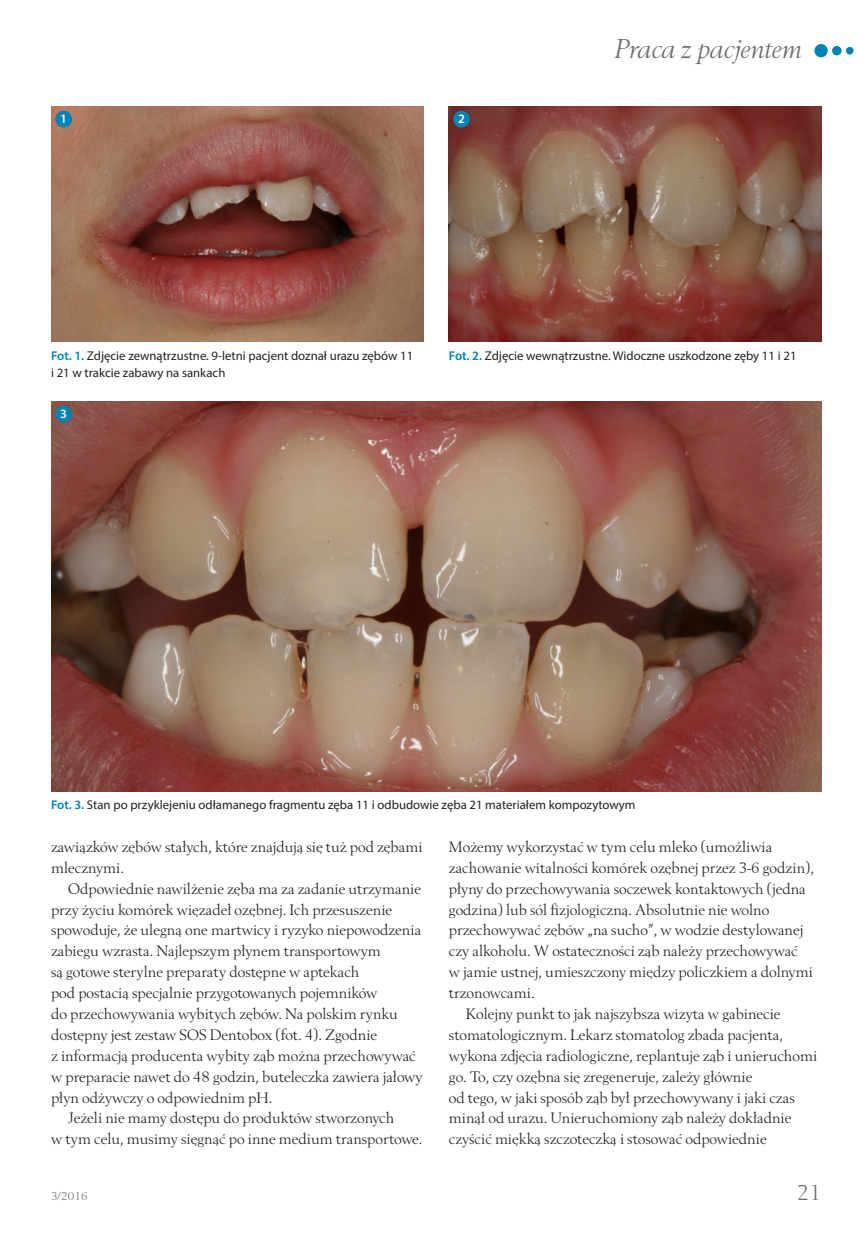
<style>
.page{position:relative;width:868px;height:1234px;background:#fff}
.page>*{position:absolute;margin:0;border:0;box-sizing:border-box;transform-origin:0 0}
.t1{font:italic 28.5px "Berling TCE";letter-spacing:-.005em;color:#6c6d70}
.t2{font:22.5px "Berling TCE";color:#6c6d70}
.tekst{font:15.75px/20.9px "Berling TCE";color:#231f20}
.podpis{font:12.75px/17.2px "Myriad Pro";color:#231f20}
.podpis-2{font:600 12.75px "Myriad Pro";color:#fff}
.t3{font:11.7px "Berling TCE";color:#6c6d70}
.s1{font-weight:600;color:#0083b6}
</style>
<div class="page">
<div style="left:832px;top:46px;width:9px;height:9px;background:#0083b6;border-radius:50%"></div>
<div style="left:845px;top:47px;width:8px;height:7px;background:#0083b6;border-radius:50%"></div>
<div style="left:814px;top:44px;width:13px;height:13px;background:#0083b6;border-radius:50%"></div>
<img style="left:449px;top:106px;width:372px;height:236px">
<img style="left:51px;top:401px;width:770px;height:389px">
<img style="left:51px;top:106px;width:372px;height:236px">
<div style="left:55px;top:111px;width:17px;height:16px;background:#0083b6;border-radius:50%"></div>
<div style="left:55px;top:405px;width:17px;height:17px;background:#0083b6;border-radius:50%"></div>
<div style="left:453px;top:111px;width:17px;height:16px;background:#0083b6;border-radius:50%"></div>
<p class="podpis-2" style="left:60px;top:111px;width:8px">1</p>
<p class="podpis-2" style="left:458px;top:111px;width:8px">2</p>
<h1 class="t1" style="left:614px;top:34px;width:189px">Praca z pacjentem</h1>
<p class="podpis" style="left:51px;top:347px;width:363px"><span class="s1">Fot. 1.</span> Zdjęcie zewnątrzustne. 9-letni pacjent doznał urazu zębów 11 i 21 w trakcie zabawy na sankach</p>
<p class="podpis-2" style="left:60px;top:406px;width:8px">3</p>
<p class="podpis" style="left:449px;top:347px;width:349px"><span class="s1">Fot. 2.</span> Zdjęcie wewnątrzustne. Widoczne uszkodzone zęby 11 i 21</p>
<p class="podpis" style="left:51px;top:795px;width:586px"><span class="s1">Fot. 3.</span> Stan po przyklejeniu odłamanego fragmentu zęba 11 i odbudowie zęba 21 materiałem kompozytowym</p>
<p class="tekst" style="left:51px;top:836px;width:373px">zawiązków zębów stałych, które znajdują się tuż pod zębami mlecznymi.</p>
<p class="tekst" style="left:51px;top:878px;width:373px;text-indent:17px">Odpowiednie nawilżenie zęba ma za zadanie utrzymanie przy życiu komórek więzadeł ozębnej. Ich przesuszenie spowoduje, że ulegną one martwicy i ryzyko niepowodzenia zabiegu wzrasta. Najlepszym płynem transportowym<br>są gotowe sterylne preparaty dostępne w aptekach<br>pod postacią specjalnie przygotowanych pojemników<br>do przechowywania wybitych zębów. Na polskim rynku dostępny jest zestaw SOS Dentobox (fot. 4). Zgodnie<br>z informacją producenta wybity ząb można przechowywać w preparacie nawet do 48 godzin, buteleczka zawiera jałowy płyn odżywczy o odpowiednim pH.</p>
<p class="tekst" style="left:51px;top:1107px;width:373px;text-indent:17px">Jeżeli nie mamy dostępu do produktów stworzonych<br>w tym celu, musimy sięgnąć po inne medium transportowe.</p>
<p class="tekst" style="left:449px;top:836px;width:366px">Możemy wykorzystać w tym celu mleko (umożliwia zachowanie witalności komórek ozębnej przez 3-6 godzin), płyny do przechowywania soczewek kontaktowych (jedna godzina) lub sól fizjologiczną. Absolutnie nie wolno przechowywać zębów „na sucho”, w wodzie destylowanej czy alkoholu. W ostateczności ząb należy przechowywać<br>w jamie ustnej, umieszczony między policzkiem a dolnymi trzonowcami.</p>
<p class="tekst" style="left:449px;top:1003px;width:370px;text-indent:17px">Kolejny punkt to jak najszybsza wizyta w gabinecie stomatologicznym. Lekarz stomatolog zbada pacjenta, wykona zdjęcia radiologiczne, replantuje ząb i unieruchomi go. To, czy ozębna się zregeneruje, zależy głównie<br>od tego, w jaki sposób ząb był przechowywany i jaki czas minął od urazu. Unieruchomiony ząb należy dokładnie czyścić miękką szczoteczką i stosować odpowiednie</p>
<p class="t3" style="left:51px;top:1189px;width:38px">3/2016</p>
<p class="t2" style="left:796px;top:1180px;width:26px">21</p>
</div>
